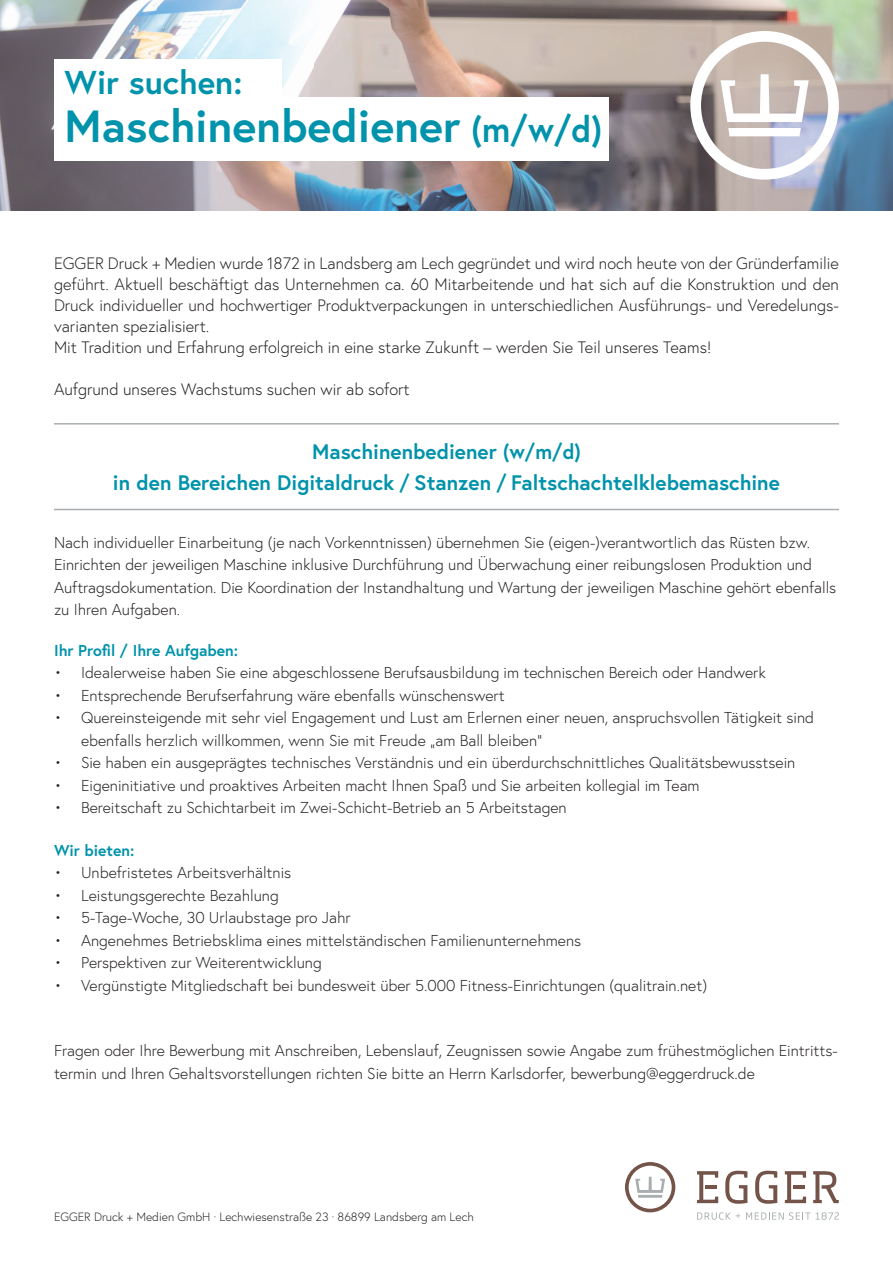
<style>
.page{position:relative;width:893px;height:1263px;background:#fff}
.page>*{position:absolute;margin:0;border:0;box-sizing:border-box;transform-origin:0 0}
.t1{font:700 45px "Europa";color:#0093ab}
.t2{font:700 33px "Europa";color:#0093ab}
.t3{font:700 21px/31.3px "Europa";color:#0093ab;text-align:center}
.t4{font:300 16.5px/21px "Europa";color:#231f20}
.t5{font:300 15.75px/22.5px "Europa";color:#231f20}
.t6{font:700 15.75px "Europa";color:#0093ab}
.t7{font:300 12px "Europa";color:#231f20}
.s1{font-size:36px}
</style>
<div class="page">
<img style="left:0;top:0;width:893px;height:211px">
<div style="left:54px;top:97px;width:554px;height:64px;background:#fff"></div>
<div style="left:54px;top:60px;width:228px;height:45px;background:#fff"></div>
<hr style="left:54px;top:423px;width:785px;height:1px;background:#a8aeb0">
<hr style="left:54px;top:509px;width:785px;height:1px;background:#a8aeb0">
<svg style="left:697px;top:1212px;width:43px;height:8px"></svg>
<svg style="left:746px;top:1212px;width:64px;height:8px"></svg>
<svg style="left:816px;top:1212px;width:23px;height:8px"></svg>
<svg style="left:697px;top:1171px;width:21px;height:32px"></svg>
<svg style="left:725px;top:1171px;width:22px;height:33px"></svg>
<svg style="left:755px;top:1171px;width:22px;height:33px"></svg>
<svg style="left:785px;top:1171px;width:21px;height:32px"></svg>
<svg style="left:813px;top:1171px;width:26px;height:32px"></svg>
<svg style="left:625px;top:1162px;width:50px;height:50px"></svg>
<svg style="left:690px;top:31px;width:149px;height:149px"></svg>
<h2 class="t2" style="left:65px;top:60px;width:179px">Wir suchen:</h2>
<h1 class="t1" style="left:65px;top:96px;width:539px">Maschinenbediener <span class="s1">(m/w/d)</span></h1>
<p class="t4" style="left:54px;top:252px;width:786px">EGGER Druck + Medien wurde 1872 in Landsberg am Lech gegründet und wird noch heute von der Gründerfamilie geführt. Aktuell beschäftigt das Unternehmen ca. 60 Mitarbeitende und hat sich auf die Konstruktion und den Druck individueller und hochwertiger Produktverpackungen in unterschiedlichen Ausführungs- und Veredelungs&shy;varianten spezialisiert.<br>Mit Tradition und Erfahrung erfolgreich in eine starke Zukunft – werden Sie Teil unseres Teams!</p>
<p class="t4" style="left:54px;top:378px;width:357px">Aufgrund unseres Wachstums suchen wir ab sofort</p>
<h3 class="t3" style="left:113px;top:435px;width:668px">Maschinenbediener (w/m/d)<br>in den Bereichen Digitaldruck / Stanzen / Faltschachtelklebemaschine</h3>
<p class="t5" style="left:54px;top:531px;width:784px">Nach individueller Einarbeitung (je nach Vorkenntnissen) übernehmen Sie (eigen-)verantwortlich das Rüsten bzw.<br>Einrichten der jeweiligen Maschine inklusive Durchführung und Überwachung einer reibungslosen Produktion und Auftragsdokumentation. Die Koordination der Instandhaltung und Wartung der jeweiligen Maschine gehört ebenfalls zu Ihren Aufgaben.</p>
<p class="t6" style="left:54px;top:639px;width:186px">Ihr Profil / Ihre Aufgaben:</p>
<p class="t5" style="left:54px;top:661px;width:713px">• Idealerweise haben Sie eine abgeschlossene Berufsausbildung im technischen Bereich oder Handwerk</p>
<p class="t5" style="left:54px;top:684px;width:452px">• Entsprechende Berufserfahrung wäre ebenfalls wünschenswert</p>
<p class="t5" style="left:81px;top:706px;width:735px;text-indent:-27px">• Quereinsteigende mit sehr viel Engagement und Lust am Erlernen einer neuen, anspruchsvollen Tätigkeit sind ebenfalls herzlich willkommen, wenn Sie mit Freude „am Ball bleiben“</p>
<p class="t5" style="left:54px;top:751px;width:743px">• Sie haben ein ausgeprägtes technisches Verständnis und ein überdurchschnittliches Qualitätsbewusstsein</p>
<p class="t5" style="left:54px;top:774px;width:647px">• Eigeninitiative und proaktives Arbeiten macht Ihnen Spaß und Sie arbeiten kollegial im Team</p>
<p class="t5" style="left:54px;top:796px;width:514px">• Bereitschaft zu Schichtarbeit im Zwei-Schicht-Betrieb an 5 Arbeitstagen</p>
<p class="t6" style="left:54px;top:840px;width:82px">Wir bieten:</p>
<p class="t5" style="left:54px;top:861px;width:239px">• Unbefristetes Arbeitsverhältnis</p>
<p class="t5" style="left:54px;top:884px;width:226px">• Leistungsgerechte Bezahlung</p>
<p class="t5" style="left:54px;top:906px;width:298px">• 5-Tage-Woche, 30 Urlaubstage pro Jahr</p>
<p class="t5" style="left:54px;top:929px;width:529px">• Angenehmes Betriebsklima eines mittelständischen Familienunternehmens</p>
<p class="t5" style="left:54px;top:951px;width:269px">• Perspektiven zur Weiterentwicklung</p>
<p class="t5" style="left:54px;top:974px;width:655px">• Vergünstigte Mitgliedschaft bei bundesweit über 5.000 Fitness-Einrichtungen (qualitrain.net)</p>
<p class="t5" style="left:54px;top:1039px;width:785px">Fragen oder Ihre Bewerbung mit Anschreiben, Lebenslauf, Zeugnissen sowie Angabe zum frühestmöglichen Eintritts&shy;termin und Ihren Gehaltsvorstellungen richten Sie bitte an Herrn Karlsdorfer, bewerbung@eggerdruck.de</p>
<p class="t7" style="left:54px;top:1209px;width:421px">EGGER Druck + Medien GmbH · Lechwiesenstraße 23 · 86899 Landsberg am Lech</p>
</div>
